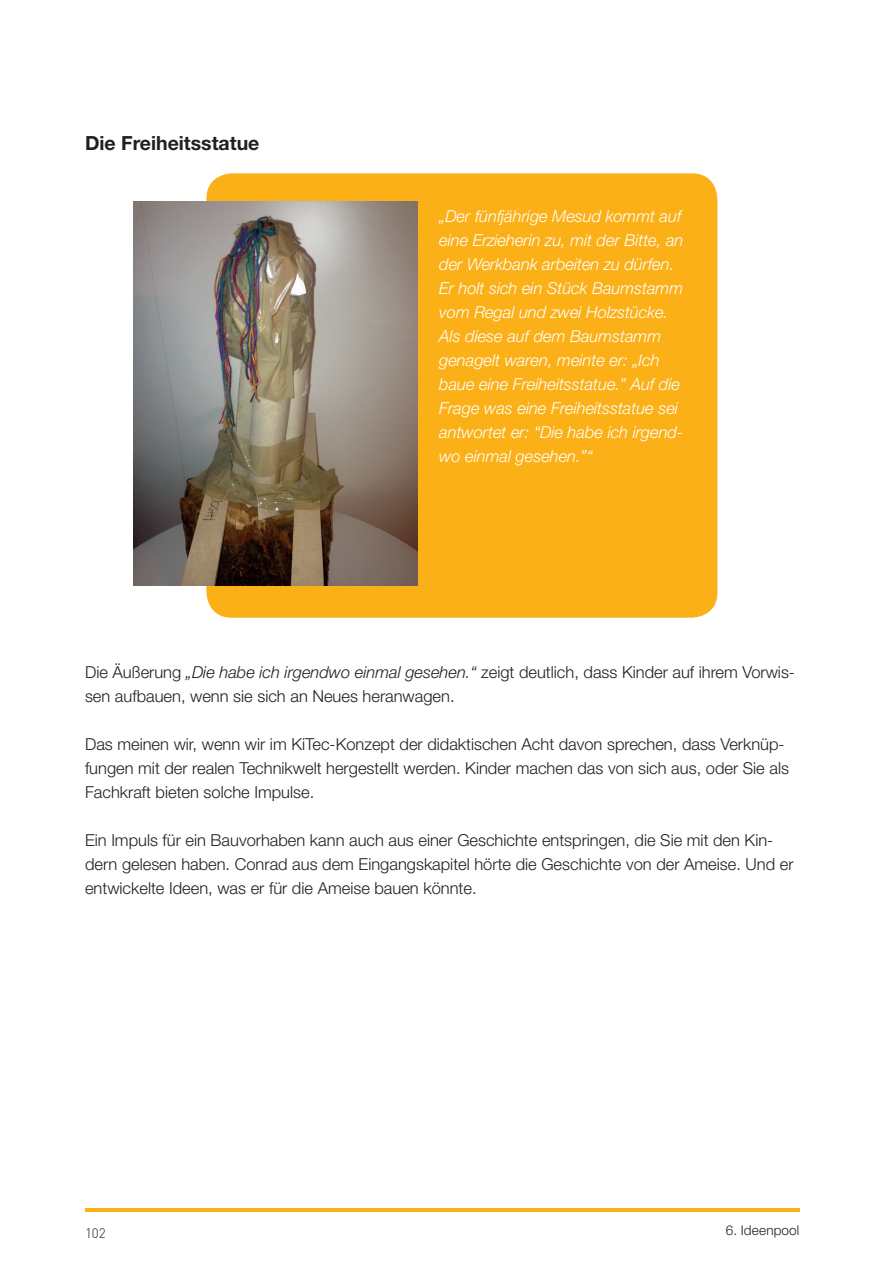
<style>
.page{position:relative;width:893px;height:1263px;background:#fff}
.page>*{position:absolute;margin:0;border:0;box-sizing:border-box;transform-origin:0 0}
.Zwischenheadline{font:700 19.5px "Helvetica Neue";color:#231f20}
.Fließtext{font:300 16.5px/24px "Helvetica Neue";color:#231f20}
.Fließtext-2{font:italic 300 16.5px/24px "Helvetica Neue";color:#fff}
.t1{font:300 13.5px "Helvetica Neue";letter-spacing:.01em;color:#231f20}
.t2{font:300 13.5px "DIN";color:#231f20}
.s1{font-style:italic}
</style>
<div class="page">
<hr style="left:85px;top:1208px;width:714px;height:4px;background:#fbb017">
<div style="left:206px;top:173px;width:511px;height:445px;background:#fbb017;border-radius:26px"></div>
<img style="left:133px;top:202px;width:285px;height:384px">
<p class="Zwischenheadline" style="left:85px;top:131px;width:176px">Die Freiheitsstatue</p>
<p class="Fließtext-2" style="left:439px;top:204px;width:246px">„Der fünfjährige Mesud kommt auf eine Erzieherin zu, mit der Bitte, an der Werkbank arbeiten zu dürfen.<br>Er holt sich ein Stück Baumstamm vom Regal und zwei Holzstücke.<br>Als diese auf dem Baumstamm genagelt waren, meinte er: „Ich baue eine Freiheitsstatue.” Auf die<br>Frage was eine Freiheitsstatue sei antwortet er: “Die habe ich irgend&shy;wo einmal gesehen.”“</p>
<p class="Fließtext" style="left:85px;top:660px;width:711px">Die Äußerung <span class="s1">„Die habe ich irgendwo einmal gesehen.“</span> zeigt deutlich, dass Kinder auf ihrem Vorwis&shy;sen aufbauen, wenn sie sich an Neues heranwagen.</p>
<p class="Fließtext" style="left:85px;top:732px;width:705px">Das meinen wir, wenn wir im KiTec-Konzept der didaktischen Acht davon sprechen, dass Verknüp&shy;fungen mit der realen Technikwelt hergestellt werden. Kinder machen das von sich aus, oder Sie als<br>Fachkraft bieten solche Impulse.</p>
<p class="Fließtext" style="left:85px;top:828px;width:710px">Ein Impuls für ein Bauvorhaben kann auch aus einer Geschichte entspringen, die Sie mit den Kin&shy;dern gelesen haben. Conrad aus dem Eingangskapitel hörte die Geschichte von der Ameise. Und er entwickelte Ideen, was er für die Ameise bauen könnte.</p>
<p class="t2" style="left:85px;top:1225px;width:22px">102</p>
<p class="t1" style="left:726px;top:1222px;width:75px">6. Ideenpool</p>
</div>
